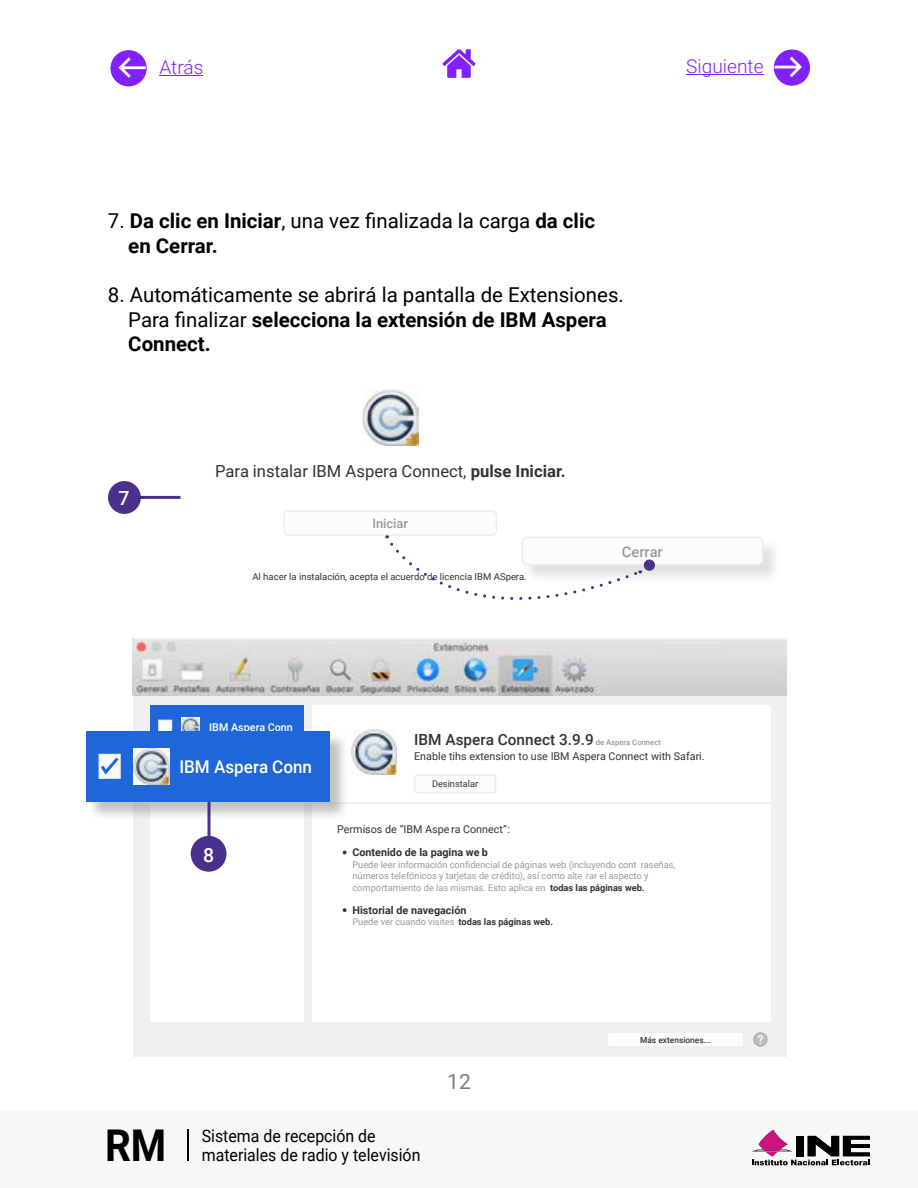
<style>
.page{position:relative;width:918px;height:1188px;background:#fff}
.page>*{position:absolute;margin:0;border:0;box-sizing:border-box;transform-origin:0 0}
.t1{font:700 43.8px "Roboto";color:#000;scale:.92 1}
.t2{font:21px "Roboto";color:#7d7c7c}
.t3{font:20.4px/24.6px "Roboto";color:#000}
.t4{font:700 20.4px/24.6px "Roboto";color:#000}
.t5{font:500 19.5px "Roboto";color:#fff}
.t6{font:300 19.2px "Roboto";color:#8121fe}
.t7{font:500 17.55px "Roboto";color:#fff}
.t8{font:17.25px/18.9px "Roboto";color:#000;scale:.92 1}
.t9{font:16.95px/18.8px "Courier";color:#030303}
.t10{font:16.65px "Roboto";color:#333}
.t11{font:500 15.45px "Roboto";color:#333}
.t12{font:500 14.7px "Roboto";color:#999}
.t13{font:500 12.9px "Roboto";color:#999}
.t14{font:10.8px "Roboto";color:#333}
.t15{font:700 10.8px "Roboto";color:#333}
.t16{font:500 10.8px "Roboto";color:#fff}
.t17{font:9.45px "Roboto";color:#333}
.t18{font:9.3px/11.6px "Roboto";color:#999}
.t19{font:9.3px "Roboto";color:#333}
.t20{font:500 8.4px "Roboto";color:#333}
.s1{font-weight:400}
.s2{font-weight:700}
.s3{font-size:7.65px;color:#999}
.s4{font-weight:700;color:#333}
</style>
<div class="page">
<svg style="left:442px;top:49px;width:34px;height:29px"></svg>
<div style="left:0;top:1110px;width:918px;height:78px;background:#f7f7f7"></div>
<svg style="left:752px;top:1130px;width:118px;height:36px"></svg>
<hr style="left:187px;top:1129px;width:2px;height:32px;background:#000">
<div style="left:283px;top:511px;width:214px;height:25px;border:2px solid #ededed;border-radius:4px"></div>
<div style="left:110px;top:50px;width:37px;height:36px;background:#8121fe;border-radius:50%"></div>
<svg style="left:117px;top:54px;width:30px;height:27px"></svg>
<svg style="left:159px;top:75px;width:44px;height:1px"></svg>
<div style="left:774px;top:49px;width:36px;height:37px;background:#8121fe;border-radius:50%"></div>
<svg style="left:773px;top:54px;width:29px;height:26px"></svg>
<hr style="left:686px;top:74px;width:78px;height:1px;background:#8121fe">
<img style="left:362px;top:390px;width:56px;height:55px">
<div style="left:524px;top:539px;width:258px;height:45px;background:#7d7a7a;opacity:.22"></div>
<div style="left:522px;top:537px;width:240px;height:28px;background:#fcfcfc;border-radius:5px"></div>
<div style="left:521px;top:537px;width:242px;height:28px;border:2px solid #ededed;border-radius:5px"></div>
<svg style="left:387px;top:535px;width:254px;height:65px"></svg>
<div style="left:644px;top:560px;width:11px;height:11px;background:#4a308a;border-radius:50%"></div>
<div style="left:133px;top:696px;width:653px;height:361px;background:#f0f0f0"></div>
<div style="left:312px;top:706px;width:458px;height:316px;background:#fff"></div>
<div style="left:150px;top:706px;width:153px;height:316px;background:#fff"></div>
<div style="left:150px;top:706px;width:154px;height:43px;background:#1f66d9"></div>
<div style="left:158px;top:720px;width:14px;height:15px;background:#fcfcfc;border:2px solid #ededed"></div>
<div style="left:414px;top:774px;width:82px;height:19px;border:2px solid #ededed;border-radius:3px"></div>
<hr style="left:313px;top:802px;width:458px;height:2px;background:#ebebeb">
<svg style="left:343px;top:908px;width:4px;height:4px"></svg>
<svg style="left:343px;top:851px;width:4px;height:3px"></svg>
<div style="left:607px;top:1032px;width:137px;height:15px;background:#fcfcfc;border-radius:3px"></div>
<div style="left:606px;top:1031px;width:139px;height:17px;border:2px solid #ededed;border-radius:3px"></div>
<svg style="left:753px;top:1032px;width:15px;height:15px"></svg>
<img style="left:352px;top:730px;width:45px;height:45px">
<img style="left:181px;top:718px;width:19px;height:13px">
<img style="left:133px;top:639px;width:653px;height:57px">
<hr style="left:139px;top:496px;width:42px;height:3px;background:#4a308a">
<div style="left:108px;top:481px;width:33px;height:33px;background:#4a308a;border-radius:50%"></div>
<div style="left:88px;top:733px;width:260px;height:87px;background:#7d7a7a;opacity:.45"></div>
<div style="left:86px;top:731px;width:243px;height:71px;background:#1f66d9"></div>
<svg style="left:99px;top:777px;width:22px;height:2px"></svg>
<svg style="left:98px;top:754px;width:23px;height:23px"></svg>
<img style="left:134px;top:748px;width:36px;height:36px">
<hr style="left:208px;top:802px;width:3px;height:46px;background:#4a308a">
<div style="left:191px;top:836px;width:36px;height:36px;background:#4a308a;border-radius:50%"></div>
<h3 class="t6" style="left:159px;top:53px;width:45px">Atrás</h3>
<h3 class="t6" style="left:686px;top:53px;width:79px">Siguiente</h3>
<h3 class="t4" style="left:128px;top:208px;width:468px;text-indent:-20px"><span class="s1">7.</span> Da clic en Iniciar<span class="s1">, una vez finalizada la carga</span> da clic en Cerrar.</h3>
<h3 class="t3" style="left:128px;top:282px;width:497px;text-indent:-20px">8. Automáticamente se abrirá la pantalla de Extensiones.<br>Para finalizar <span class="s2">selecciona la extensión de IBM Aspera<br>Connect.</span></h3>
<h3 class="t5" style="left:118px;top:485px;width:13px">7</h3>
<h3 class="t10" style="left:215px;top:459px;width:352px">Para instalar IBM Aspera Connect, <span class="s2">pulse Iniciar.</span></h3>
<h3 class="t13" style="left:372px;top:515px;width:37px">Iniciar</h3>
<p class="t17" style="left:252px;top:570px;width:276px">Al hacer la instalación, acepta el acuerdo de licencia IBM ASpera.</p>
<h3 class="t12" style="left:622px;top:541px;width:42px">Cerrar</h3>
<p class="t16" style="left:209px;top:720px;width:85px">IBM Aspera Conn</p>
<h3 class="t7" style="left:179px;top:754px;width:134px">IBM Aspera Conn</h3>
<h3 class="t5" style="left:203px;top:841px;width:13px">8</h3>
<h3 class="t11" style="left:414px;top:729px;width:248px">IBM Aspera Connect 3.9.9 <span class="s3">de Aspera Connect</span></h3>
<p class="t14" style="left:414px;top:748px;width:292px">Enable tihs extension to use IBM Aspera Connect with Safari.</p>
<p class="t19" style="left:432px;top:777px;width:48px">Desinstalar</p>
<p class="t14" style="left:337px;top:822px;width:175px">Permisos de “IBM Aspe ra Connect”:</p>
<p class="t15" style="left:352px;top:845px;width:137px">Contenido de la pagina we b</p>
<p class="t18" style="left:353px;top:858px;width:324px">Puede leer información confidencial de páginas web (incluyendo cont raseñas, números telefónicos y tarjetas de crédito), así como alte rar el aspecto y comportamiento de las mismas. Esto aplica en <span class="s4">todas las páginas web.</span></p>
<p class="t15" style="left:353px;top:902px;width:116px">Historial de navegación</p>
<p class="t18" style="left:353px;top:916px;width:202px">Puede ver cuando visites <span class="s4">todas las páginas web.</span></p>
<h2 class="t2" style="left:447px;top:1066px;width:25px">12</h2>
<p class="t20" style="left:640px;top:1034px;width:72px">Más extensiones...</p>
<h1 class="t1" style="left:105px;top:1115px;width:68px">RM</h1>
<h3 class="t8" style="left:202px;top:1126px;width:239px">Sistema de recepción de materiales de radio y televisión</h3>
<h3 class="t9" style="left:124px;top:1133px;width:307px">Sistema de recepci<br>materiales de radio y televisi</h3>
</div>
